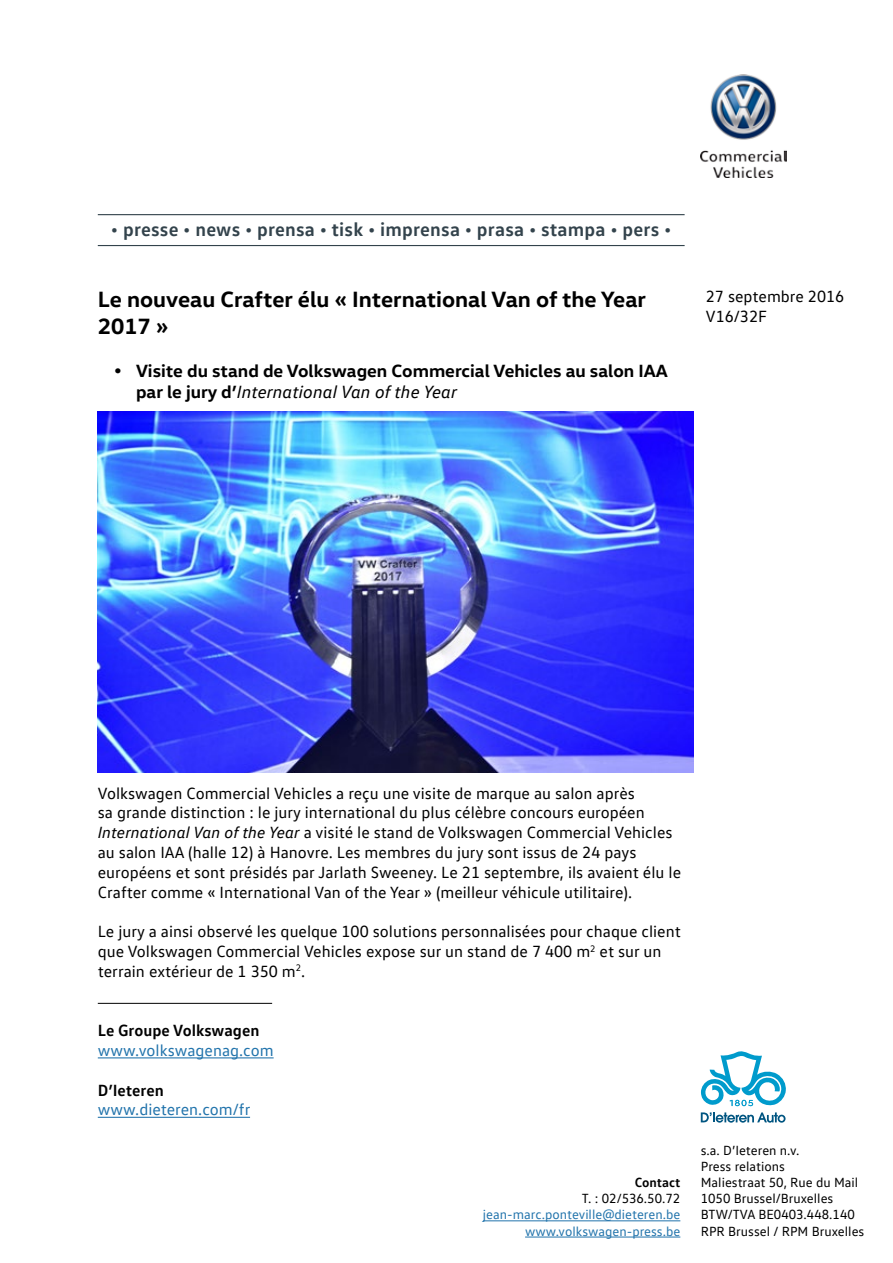
<style>
.page{position:relative;width:893px;height:1263px;background:#fff}
.page>*{position:absolute;margin:0;border:0;box-sizing:border-box;transform-origin:0 0}
.t1{font:700 22.5px/27px "VW Head";color:#000}
.t2{font:700 19.5px "VW Text";letter-spacing:.01em;color:#33434c}
.t3{font:700 18px "VW Head";color:#000}
.t4{font:italic 18px "VW Text";color:#000}
.t5{font:16.5px/19.8px "VW Text";color:#000}
.t6{font:16.5px "VW Text";color:#2274ac}
.t7{font:700 16.5px "VW Text";color:#000}
.t8{font:13.5px/16.2px "VW Text";color:#000}
.t9{font:13.5px/16.2px "VW Text";color:#2274ac;text-align:right}
.t10{font:700 13.5px "VW Text";color:#000}
.s1{font-family:"Arial"}
.s2{font-family:"VW Head";font-weight:700;font-style:normal}
.s3{font-style:italic}
</style>
<div class="page">
<img style="left:700px;top:74px;width:86px;height:104px">
<hr style="left:98px;top:214px;width:587px;height:1px;background:#33434c">
<hr style="left:98px;top:245px;width:587px;height:1px;background:#33434c">
<svg style="left:701px;top:1051px;width:85px;height:55px"></svg>
<svg style="left:701px;top:1112px;width:84px;height:11px"></svg>
<hr style="left:483px;top:1220px;width:197px;height:1px;background:#2274ac">
<hr style="left:525px;top:1236px;width:155px;height:1px;background:#2274ac">
<hr style="left:98px;top:1003px;width:174px;height:1px;background:#000">
<hr style="left:98px;top:1057px;width:176px;height:1px;background:#2274ac">
<hr style="left:98px;top:1117px;width:152px;height:1px;background:#2274ac">
<img style="left:98px;top:411px;width:595px;height:362px">
<p class="t2" style="left:111px;top:217px;width:562px">• presse • news • prensa • tisk • imprensa • prasa • stampa • pers •</p>
<h1 class="t1" style="left:98px;top:285px;width:550px">Le nouveau Crafter élu « International Van of the Year<br>2017 »</h1>
<p class="t3" style="left:115px;top:359px;width:555px"><span class="s1">•</span> Visite du stand de Volkswagen Commercial Vehicles au salon IAA</p>
<p class="t4" style="left:136px;top:381px;width:323px"><span class="s2">par le jury d’</span>International Van of the Year</p>
<p class="t5" style="left:706px;top:286px;width:140px">27 septembre 2016<br>V16/32F</p>
<p class="t5" style="left:98px;top:783px;width:585px">Volkswagen Commercial Vehicles a reçu une visite de marque au salon après<br>sa grande distinction : le jury international du plus célèbre concours européen <span class="s3">International Van of the Year</span> a visité le stand de Volkswagen Commercial Vehicles au salon IAA (halle 12) à Hanovre. Les membres du jury sont issus de 24 pays européens et sont présidés par Jarlath Sweeney. Le 21 septembre, ils avaient élu le Crafter comme « International Van of the Year » (meilleur véhicule utilitaire).</p>
<p class="t5" style="left:98px;top:921px;width:584px">Le jury a ainsi observé les quelque 100 solutions personnalisées pour chaque client que Volkswagen Commercial Vehicles expose sur un stand de 7 400 m<sup>2</sup> et sur un terrain extérieur de 1 350 m<sup>2</sup>.</p>
<p class="t7" style="left:98px;top:1020px;width:163px">Le Groupe Volkswagen</p>
<p class="t6" style="left:98px;top:1040px;width:177px">www.volkswagenag.com</p>
<p class="t7" style="left:98px;top:1079px;width:67px">D’Ieteren</p>
<p class="t6" style="left:98px;top:1099px;width:154px">www.dieteren.com/fr</p>
<p class="t10" style="left:635px;top:1173px;width:47px">Contact</p>
<p class="t8" style="left:582px;top:1190px;width:100px">T. : 02/536.50.72</p>
<p class="t9" style="left:483px;top:1206px;width:199px">jean-marc.ponteville@dieteren.be www.volkswagen-press.be</p>
<p class="t8" style="left:701px;top:1141px;width:165px">s.a. D’Ieteren n.v.<br>Press relations<br>Maliestraat 50, Rue du Mail<br>1050 Brussel/Bruxelles<br>BTW/TVA BE0403.448.140<br>RPR Brussel / RPM Bruxelles</p>
</div>
